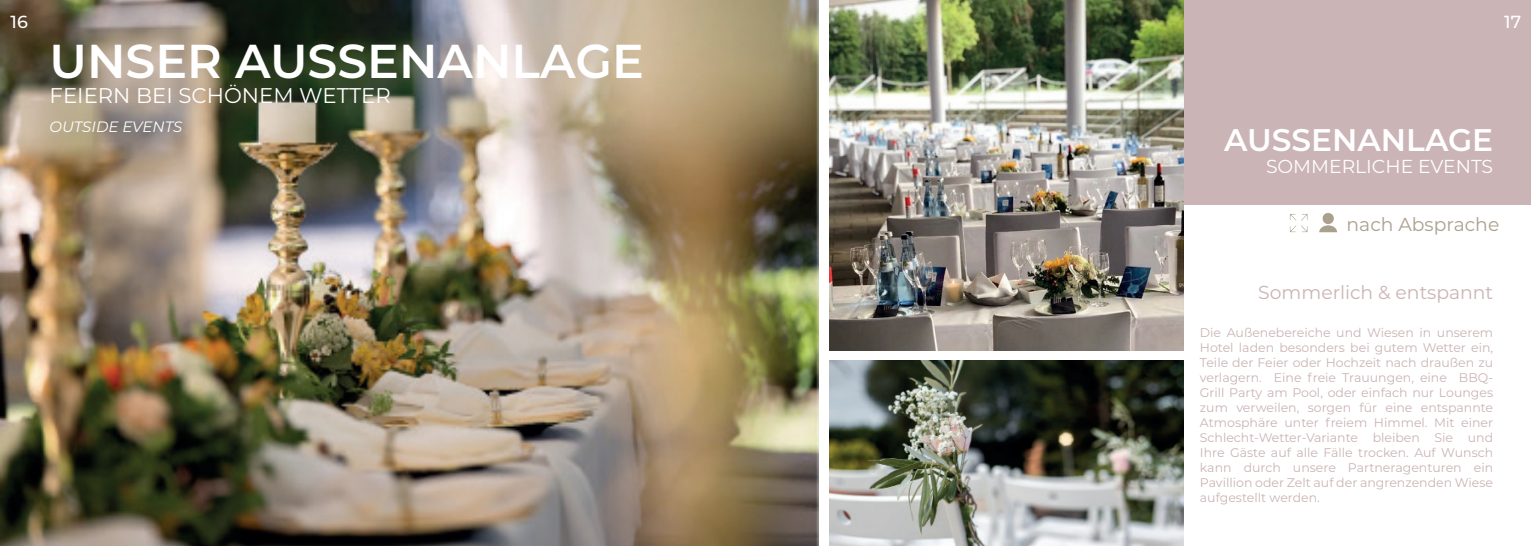
<style>
.page{position:relative;width:1531px;height:546px;background:#fff}
.page>*{position:absolute;margin:0;border:0;box-sizing:border-box;transform-origin:0 0}
.t1{font:600 47.5px "Montserrat";color:#fff}
.t2{font:600 31.25px "Montserrat";color:#fff}
.t3{font:21.25px "Montserrat";color:#fff}
.t4{font:18.75px "Montserrat";color:#cbb4b5}
.t5{font:18.75px "Montserrat";color:#fff}
.t6{font:18.75px "Montserrat";color:#aaa08e}
.t7{font:500 17.5px "Montserrat";color:#fff}
.t8{font:italic 15px "Montserrat";color:#fff}
.t9{font:12.5px/15px "Montserrat";color:#cbb4b5;text-align:justify}
</style>
<div class="page">
<img style="left:0;top:0;width:818px;height:546px">
<div style="left:829px;top:0;width:702px;height:205px;background:#cbb4b5"></div>
<img style="left:829px;top:0;width:355px;height:351px">
<img style="left:829px;top:361px;width:355px;height:185px">
<img style="left:1289px;top:214px;width:19px;height:19px">
<img style="left:1319px;top:213px;width:18px;height:20px">
<h3 class="t7" style="left:11px;top:9px;width:19px">16</h3>
<h3 class="t7" style="left:1504px;top:9px;width:18px">17</h3>
<h1 class="t1" style="left:50px;top:27px;width:596px">UNSER AUSSENANLAGE</h1>
<h3 class="t3" style="left:50px;top:81px;width:343px">FEIERN BEI SCHÖNEM WETTER</h3>
<p class="t8" style="left:50px;top:116px;width:134px">OUTSIDE EVENTS</p>
<h2 class="t2" style="left:1224px;top:118px;width:270px">AUSSENANLAGE</h2>
<h3 class="t5" style="left:1266px;top:154px;width:229px">SOMMERLICHE EVENTS</h3>
<h3 class="t6" style="left:1346px;top:211px;width:154px">nach Absprache</h3>
<h3 class="t4" style="left:1258px;top:279px;width:236px">Sommerlich &amp; entspannt</h3>
<p class="t9" style="left:1200px;top:324px;width:295px">Die Außenebereiche und Wiesen in unserem Hotel laden besonders bei gutem Wetter ein, Teile der Feier oder Hochzeit nach draußen zu verlagern. Eine freie Trauungen, eine BBQ-Grill Party am Pool, oder einfach nur Lounges zum verweilen, sorgen für eine entspannte Atmosphäre unter freiem Himmel. Mit einer Schlecht-Wetter-Variante bleiben Sie und Ihre Gäste auf alle Fälle trocken. Auf Wunsch kann durch unsere Partneragenturen ein Pavillion oder Zelt auf der angrenzenden Wiese aufgestellt werden.</p>
</div>
